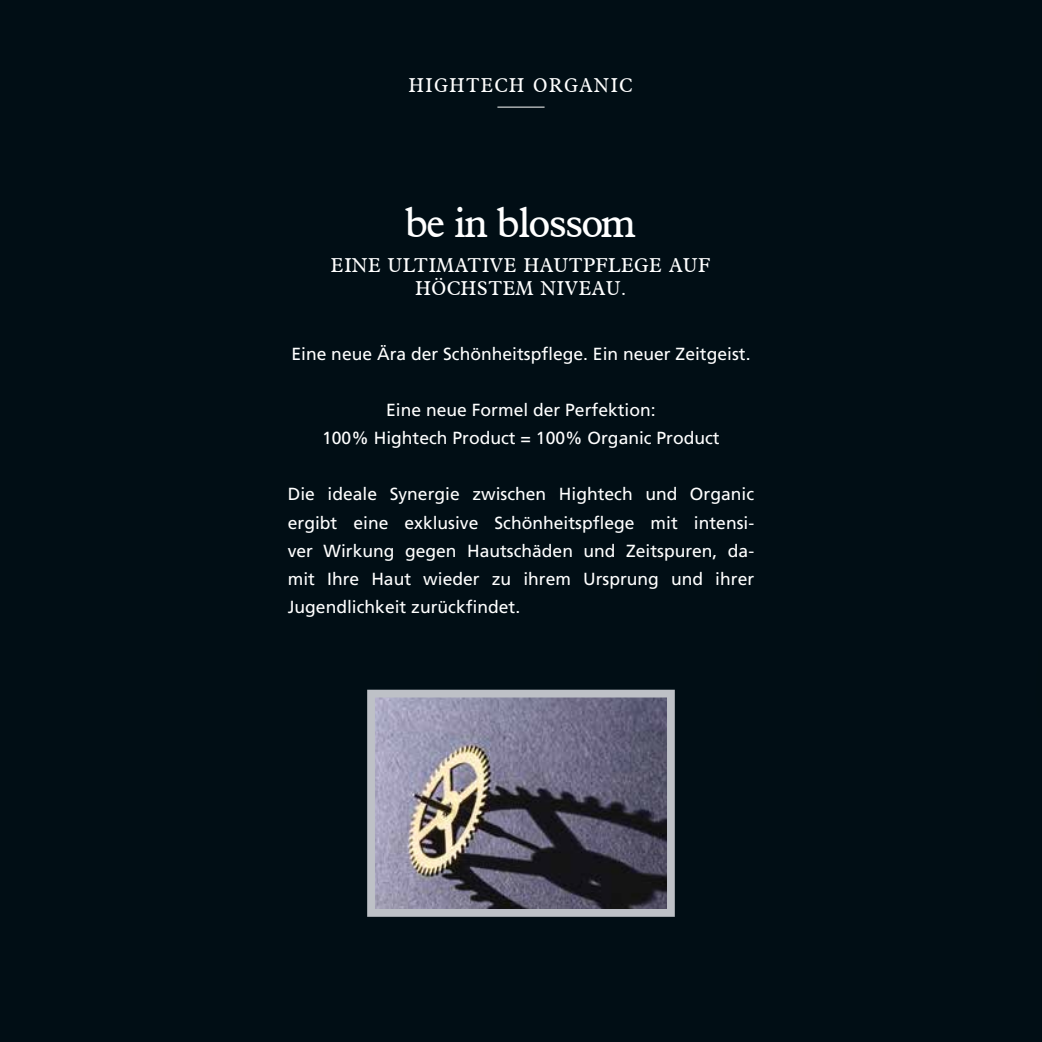
<style>
.page{position:relative;width:1042px;height:1042px;background:#010e15}
.page>*{position:absolute;margin:0;border:0;box-sizing:border-box;transform-origin:0 0}
.t1{font:42px "Plan Normal";color:#fff}
.t2{font:19.25px/22.8px "Plan Normal";letter-spacing:.1em;color:#fff;text-align:center}
.t3{font:19.25px "Plan Normal";letter-spacing:.15em;color:#fff}
.t4{font:17.5px/28px "Frutiger LT Com";color:#fff;text-align:center}
</style>
<div class="page">
<img style="left:376px;top:699px;width:290px;height:209px">
<div style="left:367px;top:690px;width:308px;height:227px;border:8px solid #bec1c7"></div>
<hr style="left:497px;top:107px;width:47px;height:1px;background:#fff">
<p class="t3" style="left:410px;top:74px;width:224px">HIGHTECH ORGANIC</p>
<h1 class="t1" style="left:406px;top:198px;width:230px">be in blossom</h1>
<p class="t2" style="left:332px;top:254px;width:379px">EINE ULTIMATIVE HAUTPFLEGE AUF<br>HÖCHSTEM NIVEAU.</p>
<p class="t4" style="left:291px;top:340px;width:461px">Eine neue Ära der Schönheitspflege. Ein neuer Zeitgeist.</p>
<p class="t4" style="left:322px;top:396px;width:399px">Eine neue Formel der Perfektion:<br>100% Hightech Product = 100% Organic Product</p>
<p class="t4" style="left:288px;top:480px;width:468px;text-align:justify">Die ideale Synergie zwischen Hightech und Organic ergibt eine exklusive Schönheitspflege mit intensi&shy;ver Wirkung gegen Hautschäden und Zeitspuren, da&shy;mit Ihre Haut wieder zu ihrem Ursprung und ihrer Jugendlichkeit zurückfindet.</p>
</div>
